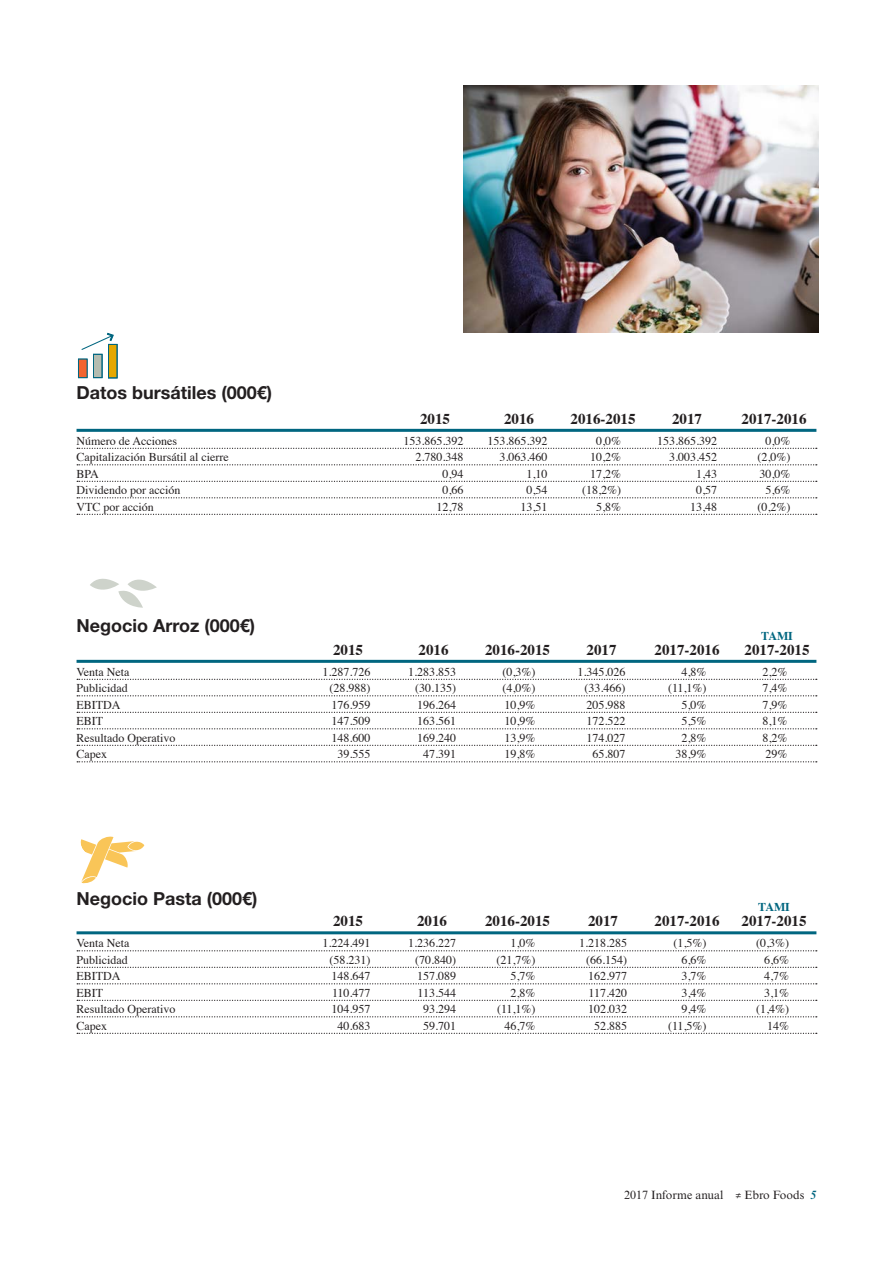
<style>
.page{position:relative;width:893px;height:1263px;background:#fff}
.page>*{position:absolute;margin:0;border:0;box-sizing:border-box;transform-origin:0 0}
.t1{font:700 18px "Helvetica Neue LT Std";color:#231f20}
.t2{font:700 15px "Times";color:#231f20}
.t3{font:12px "Times";color:#231f20}
.t4{font:12px "Times New Roman MT Std";color:#231f20}
.t5{font:700 12px "Times";color:#006680}
.s1{font-weight:700;font-style:italic;color:#006680}
</style>
<div class="page">
<hr style="left:77px;top:660px;width:739px;height:3px;background:#006680">
<svg style="left:77px;top:679px;width:740px;height:1px"></svg>
<svg style="left:77px;top:695px;width:740px;height:1px"></svg>
<svg style="left:77px;top:712px;width:740px;height:1px"></svg>
<svg style="left:77px;top:728px;width:740px;height:1px"></svg>
<svg style="left:77px;top:745px;width:740px;height:1px"></svg>
<svg style="left:77px;top:761px;width:740px;height:1px"></svg>
<hr style="left:77px;top:931px;width:739px;height:3px;background:#006680">
<svg style="left:77px;top:950px;width:740px;height:1px"></svg>
<svg style="left:77px;top:967px;width:740px;height:1px"></svg>
<svg style="left:77px;top:983px;width:740px;height:1px"></svg>
<svg style="left:77px;top:1000px;width:740px;height:1px"></svg>
<svg style="left:77px;top:1016px;width:740px;height:1px"></svg>
<svg style="left:77px;top:1033px;width:740px;height:1px"></svg>
<svg style="left:90px;top:578px;width:67px;height:30px"></svg>
<hr style="left:77px;top:429px;width:739px;height:3px;background:#006680">
<svg style="left:77px;top:448px;width:740px;height:1px"></svg>
<svg style="left:77px;top:464px;width:740px;height:1px"></svg>
<svg style="left:77px;top:481px;width:740px;height:1px"></svg>
<svg style="left:77px;top:497px;width:740px;height:1px"></svg>
<svg style="left:77px;top:514px;width:740px;height:1px"></svg>
<div style="left:78px;top:359px;width:9px;height:19px;background:#f2642f;border:1px solid #006680"></div>
<div style="left:93px;top:354px;width:9px;height:24px;background:#b4bcb0"></div>
<div style="left:93px;top:354px;width:9px;height:24px;border:1px solid #006680"></div>
<div style="left:108px;top:344px;width:9px;height:34px;background:#e5a800"></div>
<div style="left:108px;top:344px;width:9px;height:34px;border:1px solid #006680"></div>
<svg style="left:81px;top:332px;width:34px;height:19px"></svg>
<svg style="left:80px;top:836px;width:64px;height:48px"></svg>
<img style="left:463px;top:85px;width:355px;height:248px">
<p class="t1" style="left:77px;top:381px;width:197px">Datos bursátiles (000€)</p>
<p class="t2" style="left:420px;top:404px;width:31px">2015</p>
<p class="t2" style="left:504px;top:404px;width:31px">2016</p>
<p class="t2" style="left:571px;top:404px;width:66px">2016-2015</p>
<p class="t2" style="left:672px;top:404px;width:31px">2017</p>
<p class="t2" style="left:742px;top:404px;width:66px">2017-2016</p>
<p class="t3" style="left:77px;top:429px;width:102px">Número de Acciones</p>
<p class="t3" style="left:404px;top:429px;width:61px">153.865.392</p>
<p class="t3" style="left:488px;top:429px;width:61px">153.865.392</p>
<p class="t3" style="left:596px;top:429px;width:26px">0,0%</p>
<p class="t3" style="left:657px;top:429px;width:61px">153.865.392</p>
<p class="t3" style="left:766px;top:429px;width:26px">0,0%</p>
<p class="t3" style="left:77px;top:446px;width:154px">Capitalización Bursátil al cierre</p>
<p class="t3" style="left:416px;top:446px;width:49px">2.780.348</p>
<p class="t3" style="left:500px;top:446px;width:49px">3.063.460</p>
<p class="t3" style="left:590px;top:446px;width:32px">10,2%</p>
<p class="t3" style="left:669px;top:446px;width:49px">3.003.452</p>
<p class="t3" style="left:758px;top:446px;width:34px">(2,0%)</p>
<p class="t3" style="left:77px;top:462px;width:24px">BPA</p>
<p class="t3" style="left:443px;top:462px;width:22px">0,94</p>
<p class="t3" style="left:527px;top:462px;width:22px">1,10</p>
<p class="t3" style="left:590px;top:462px;width:32px">17,2%</p>
<p class="t3" style="left:696px;top:462px;width:22px">1,43</p>
<p class="t3" style="left:760px;top:462px;width:32px">30,0%</p>
<p class="t3" style="left:77px;top:479px;width:105px">Dividendo por acción</p>
<p class="t3" style="left:443px;top:479px;width:22px">0,66</p>
<p class="t3" style="left:527px;top:479px;width:22px">0,54</p>
<p class="t3" style="left:582px;top:479px;width:40px">(18,2%)</p>
<p class="t3" style="left:696px;top:479px;width:22px">0,57</p>
<p class="t3" style="left:766px;top:479px;width:26px">5,6%</p>
<p class="t3" style="left:77px;top:495px;width:79px">VTC por acción</p>
<p class="t3" style="left:437px;top:495px;width:28px">12,78</p>
<p class="t3" style="left:521px;top:495px;width:28px">13,51</p>
<p class="t3" style="left:596px;top:495px;width:26px">5,8%</p>
<p class="t3" style="left:690px;top:495px;width:28px">13,48</p>
<p class="t3" style="left:758px;top:495px;width:34px">(0,2%)</p>
<p class="t1" style="left:77px;top:614px;width:180px">Negocio Arroz (000€)</p>
<p class="t5" style="left:761px;top:624px;width:33px">TAMI</p>
<p class="t2" style="left:333px;top:635px;width:31px">2015</p>
<p class="t2" style="left:419px;top:635px;width:31px">2016</p>
<p class="t2" style="left:485px;top:635px;width:66px">2016-2015</p>
<p class="t2" style="left:587px;top:635px;width:31px">2017</p>
<p class="t2" style="left:655px;top:635px;width:66px">2017-2016</p>
<p class="t2" style="left:745px;top:635px;width:66px">2017-2015</p>
<p class="t3" style="left:77px;top:660px;width:54px">Venta Neta</p>
<p class="t3" style="left:323px;top:660px;width:49px">1.287.726</p>
<p class="t3" style="left:408px;top:660px;width:49px">1.283.853</p>
<p class="t3" style="left:503px;top:660px;width:34px">(0,3%)</p>
<p class="t3" style="left:578px;top:660px;width:49px">1.345.026</p>
<p class="t3" style="left:682px;top:660px;width:26px">4,8%</p>
<p class="t3" style="left:763px;top:660px;width:26px">2,2%</p>
<p class="t3" style="left:77px;top:677px;width:53px">Publicidad</p>
<p class="t3" style="left:330px;top:677px;width:42px">(28.988)</p>
<p class="t3" style="left:415px;top:677px;width:42px">(30.135)</p>
<p class="t3" style="left:503px;top:677px;width:34px">(4,0%)</p>
<p class="t3" style="left:585px;top:677px;width:42px">(33.466)</p>
<p class="t3" style="left:668px;top:677px;width:40px">(11,1%)</p>
<p class="t3" style="left:763px;top:677px;width:26px">7,4%</p>
<p class="t3" style="left:77px;top:693px;width:45px">EBITDA</p>
<p class="t3" style="left:332px;top:693px;width:40px">176.959</p>
<p class="t3" style="left:417px;top:693px;width:40px">196.264</p>
<p class="t3" style="left:505px;top:693px;width:32px">10,9%</p>
<p class="t3" style="left:587px;top:693px;width:40px">205.988</p>
<p class="t3" style="left:682px;top:693px;width:26px">5,0%</p>
<p class="t3" style="left:763px;top:693px;width:26px">7,9%</p>
<p class="t3" style="left:77px;top:710px;width:28px">EBIT</p>
<p class="t3" style="left:332px;top:710px;width:40px">147.509</p>
<p class="t3" style="left:417px;top:710px;width:40px">163.561</p>
<p class="t3" style="left:505px;top:710px;width:32px">10,9%</p>
<p class="t3" style="left:587px;top:710px;width:40px">172.522</p>
<p class="t3" style="left:682px;top:710px;width:26px">5,5%</p>
<p class="t3" style="left:763px;top:710px;width:26px">8,1%</p>
<p class="t3" style="left:77px;top:726px;width:100px">Resultado Operativo</p>
<p class="t3" style="left:332px;top:726px;width:40px">148.600</p>
<p class="t3" style="left:417px;top:726px;width:40px">169.240</p>
<p class="t3" style="left:505px;top:726px;width:32px">13,9%</p>
<p class="t3" style="left:587px;top:726px;width:40px">174.027</p>
<p class="t3" style="left:682px;top:726px;width:26px">2,8%</p>
<p class="t3" style="left:763px;top:726px;width:26px">8,2%</p>
<p class="t3" style="left:77px;top:743px;width:32px">Capex</p>
<p class="t3" style="left:338px;top:743px;width:34px">39.555</p>
<p class="t3" style="left:423px;top:743px;width:34px">47.391</p>
<p class="t3" style="left:505px;top:743px;width:32px">19,8%</p>
<p class="t3" style="left:593px;top:743px;width:34px">65.807</p>
<p class="t3" style="left:676px;top:743px;width:32px">38,9%</p>
<p class="t3" style="left:766px;top:743px;width:23px">29%</p>
<p class="t1" style="left:77px;top:887px;width:183px">Negocio Pasta (000€)</p>
<p class="t5" style="left:758px;top:896px;width:33px">TAMI</p>
<p class="t2" style="left:333px;top:907px;width:31px">2015</p>
<p class="t2" style="left:417px;top:907px;width:31px">2016</p>
<p class="t2" style="left:485px;top:907px;width:66px">2016-2015</p>
<p class="t2" style="left:588px;top:907px;width:31px">2017</p>
<p class="t2" style="left:655px;top:907px;width:66px">2017-2016</p>
<p class="t2" style="left:742px;top:907px;width:66px">2017-2015</p>
<p class="t3" style="left:77px;top:932px;width:54px">Venta Neta</p>
<p class="t3" style="left:323px;top:932px;width:49px">1.224.491</p>
<p class="t3" style="left:408px;top:932px;width:49px">1.236.227</p>
<p class="t3" style="left:511px;top:932px;width:26px">1,0%</p>
<p class="t3" style="left:579px;top:932px;width:49px">1.218.285</p>
<p class="t3" style="left:674px;top:932px;width:34px">(1,5%)</p>
<p class="t3" style="left:756px;top:932px;width:34px">(0,3%)</p>
<p class="t3" style="left:77px;top:948px;width:53px">Publicidad</p>
<p class="t3" style="left:330px;top:948px;width:42px">(58.231)</p>
<p class="t3" style="left:415px;top:948px;width:42px">(70.840)</p>
<p class="t3" style="left:497px;top:948px;width:40px">(21,7%)</p>
<p class="t3" style="left:586px;top:948px;width:42px">(66.154)</p>
<p class="t3" style="left:682px;top:948px;width:26px">6,6%</p>
<p class="t3" style="left:764px;top:948px;width:26px">6,6%</p>
<p class="t3" style="left:77px;top:965px;width:45px">EBITDA</p>
<p class="t3" style="left:332px;top:965px;width:40px">148.647</p>
<p class="t3" style="left:417px;top:965px;width:40px">157.089</p>
<p class="t3" style="left:511px;top:965px;width:26px">5,7%</p>
<p class="t3" style="left:588px;top:965px;width:40px">162.977</p>
<p class="t3" style="left:682px;top:965px;width:26px">3,7%</p>
<p class="t3" style="left:764px;top:965px;width:26px">4,7%</p>
<p class="t3" style="left:77px;top:981px;width:28px">EBIT</p>
<p class="t3" style="left:332px;top:981px;width:40px">110.477</p>
<p class="t3" style="left:417px;top:981px;width:40px">113.544</p>
<p class="t3" style="left:511px;top:981px;width:26px">2,8%</p>
<p class="t3" style="left:588px;top:981px;width:40px">117.420</p>
<p class="t3" style="left:682px;top:981px;width:26px">3,4%</p>
<p class="t3" style="left:764px;top:981px;width:26px">3,1%</p>
<p class="t3" style="left:77px;top:998px;width:100px">Resultado Operativo</p>
<p class="t3" style="left:332px;top:998px;width:40px">104.957</p>
<p class="t3" style="left:423px;top:998px;width:34px">93.294</p>
<p class="t3" style="left:497px;top:998px;width:40px">(11,1%)</p>
<p class="t3" style="left:588px;top:998px;width:40px">102.032</p>
<p class="t3" style="left:682px;top:998px;width:26px">9,4%</p>
<p class="t3" style="left:756px;top:998px;width:34px">(1,4%)</p>
<p class="t3" style="left:77px;top:1014px;width:32px">Capex</p>
<p class="t3" style="left:338px;top:1014px;width:34px">40.683</p>
<p class="t3" style="left:423px;top:1014px;width:34px">59.701</p>
<p class="t3" style="left:505px;top:1014px;width:32px">46,7%</p>
<p class="t3" style="left:594px;top:1014px;width:34px">52.885</p>
<p class="t3" style="left:668px;top:1014px;width:40px">(11,5%)</p>
<p class="t3" style="left:767px;top:1014px;width:23px">14%</p>
<p class="t4" style="left:624px;top:1188px;width:194px">2017 Informe anual ≠ Ebro Foods <span class="s1">5</span></p>
</div>
